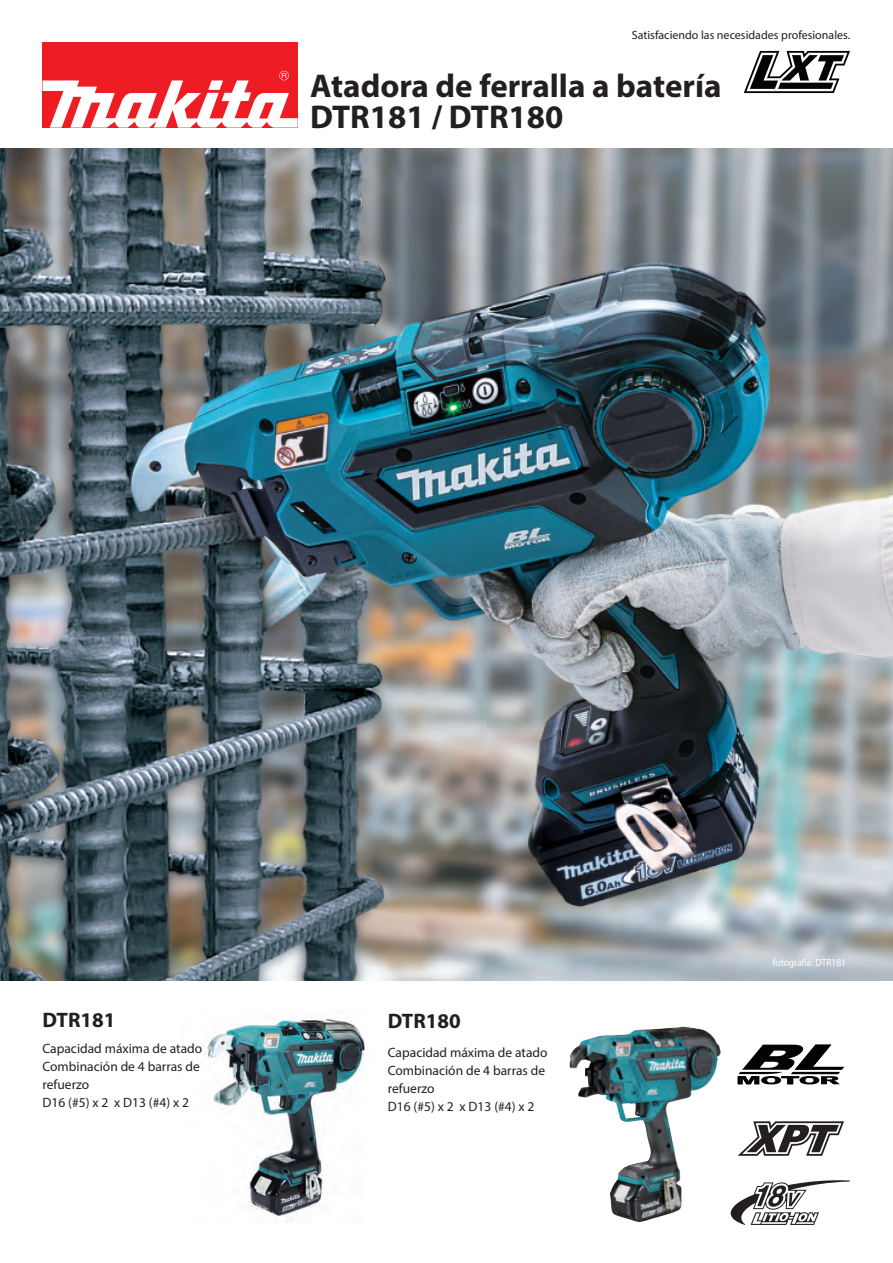
<style>
.page{position:relative;width:893px;height:1263px;background:#fff}
.page>*{position:absolute;margin:0;border:0;box-sizing:border-box;transform-origin:0 0}
.t1{font:700 33px "Myriad Pro";color:#231f20}
.t2{font:700 21px "Myriad Pro";color:#231f20}
.t3{font:13.5px/18px "Myriad Pro";color:#231f20}
.t4{font:12px "Myriad Pro";color:#231f20}
.t5{font:10.5px "Myriad Pro";color:#fff;scale:.9 1}
</style>
<div class="page">
<div style="left:43px;top:43px;width:255px;height:85px;background:#ee1d23"></div>
<svg style="left:43px;top:71px;width:255px;height:57px"></svg>
<img style="left:0;top:149px;width:893px;height:832px">
<img style="left:202px;top:1015px;width:166px;height:207px">
<img style="left:570px;top:1027px;width:112px;height:196px">
<svg style="left:744px;top:51px;width:106px;height:42px"></svg>
<svg style="left:738px;top:1045px;width:106px;height:39px"></svg>
<svg style="left:738px;top:1121px;width:106px;height:35px"></svg>
<svg style="left:730px;top:1180px;width:120px;height:45px"></svg>
<p class="t4" style="left:632px;top:27px;width:220px">Satisfaciendo las necesidades profesionales.</p>
<h1 class="t1" style="left:310px;top:64px;width:413px">Atadora de ferralla a batería</h1>
<h1 class="t1" style="left:310px;top:95px;width:255px">DTR181 / DTR180</h1>
<h2 class="t2" style="left:43px;top:1006px;width:74px">DTR181</h2>
<p class="t3" style="left:43px;top:1039px;width:161px">Capacidad máxima de atado<br>Combinación de 4 barras de refuerzo<br>D16 (#5) x 2 x D13 (#4) x 2</p>
<p class="t3" style="left:388px;top:1044px;width:161px">Capacidad máxima de atado<br>Combinación de 4 barras de refuerzo<br>D16 (#5) x 2 x D13 (#4) x 2</p>
<h2 class="t2" style="left:388px;top:1007px;width:74px">DTR180</h2>
<p class="t5" style="left:773px;top:955px;width:83px">fotografía: DTR181</p>
</div>
